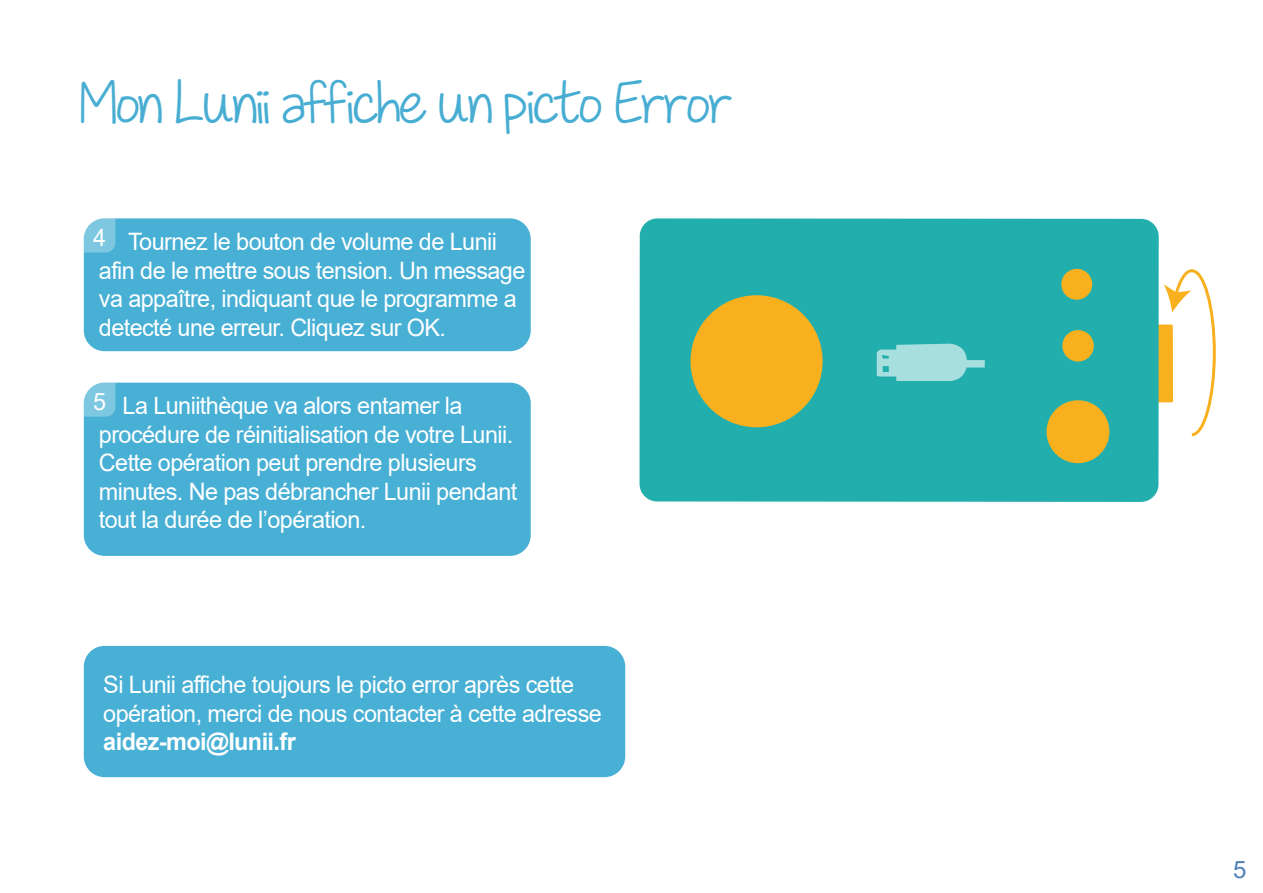
<style>
.page{position:relative;width:1263px;height:893px;background:#fff}
.page>*{position:absolute;margin:0;border:0;box-sizing:border-box;transform-origin:0 0}
.t1{font:45px "KG Love Somebody";letter-spacing:-.05em;color:#48add2}
.t2{font:24px/28.5px "Arial";letter-spacing:-.025em;color:#fff}
.t3{font:700 24px "Arial";letter-spacing:-.025em;color:#fff}
.t4{font:24px "Arial";color:#4e80b6}
</style>
<div class="page">
<div style="left:1155px;top:325px;width:18px;height:77px;background:#f8b01e;border-radius:2px"></div>
<div style="left:639px;top:218px;width:520px;height:284px;background:#23aeae;border-radius:18px"></div>
<svg style="left:690px;top:295px;width:133px;height:132px"></svg>
<svg style="left:1046px;top:400px;width:63px;height:63px"></svg>
<svg style="left:1062px;top:330px;width:32px;height:32px"></svg>
<div style="left:1061px;top:269px;width:31px;height:31px;background:#f8b01e;border-radius:50%"></div>
<div style="left:84px;top:646px;width:541px;height:131px;background:#48b0d5;border-radius:21px"></div>
<div style="left:84px;top:218px;width:447px;height:133px;background:#48b0d5;border-radius:21px"></div>
<svg style="left:84px;top:218px;width:31px;height:34px"></svg>
<div style="left:84px;top:383px;width:447px;height:173px;background:#48b0d5;border-radius:21px"></div>
<svg style="left:84px;top:383px;width:31px;height:34px"></svg>
<svg style="left:877px;top:344px;width:108px;height:37px"></svg>
<svg style="left:1164px;top:269px;width:52px;height:168px"></svg>
<h1 class="t1" style="left:79px;top:67px;width:655px">Mon Lunii affiche un picto Error</h1>
<p class="t2" style="left:93px;top:227px;width:433px">4 Tournez le bouton de volume de Lunii afin de le mettre sous tension. Un message va appaître, indiquant que le programme a detecté une erreur. Cliquez sur OK.</p>
<p class="t2" style="left:93px;top:391px;width:426px">5 La Luniithèque va alors entamer la procédure de réinitialisation de votre Lunii.<br>Cette opération peut prendre plusieurs minutes. Ne pas débrancher Lunii pendant tout la durée de l’opération.</p>
<p class="t2" style="left:103px;top:671px;width:500px">Si Lunii affiche toujours le picto error après cette opération, merci de nous contacter à cette adresse</p>
<p class="t3" style="left:103px;top:725px;width:194px">aidez-moi@lunii.fr</p>
<p class="t4" style="left:1233px;top:853px;width:15px">5</p>
</div>
